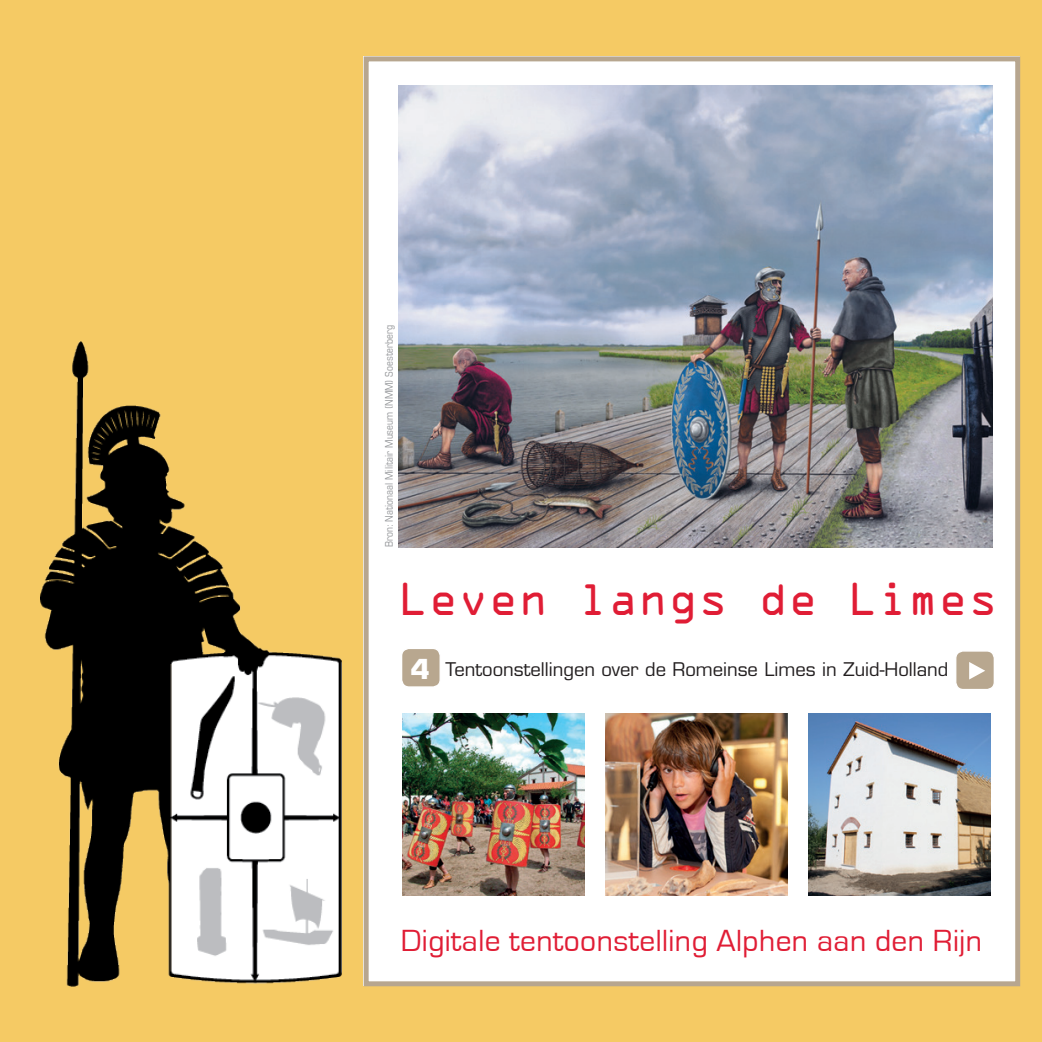
<style>
.page{position:relative;width:1042px;height:1042px;background:#f5ca64}
.page>*{position:absolute;margin:0;border:0;box-sizing:border-box;transform-origin:0 0}
.t1{font:41.65px "OCRA Std";color:#e01d35}
.t2{font:31.5px "Eurostile";letter-spacing:.015em;color:#e01d35}
.t3{font:18.38px "Eurostile";color:#231f20}
.t4{font:condensed 10.5px "Eurostile";color:#939598}
.s1{font-weight:700;font-size:26.78px;color:#fff}
</style>
<div class="page">
<img style="left:363px;top:56px;width:658px;height:931px">
<img style="left:41px;top:341px;width:300px;height:645px">
<p class="t4" style="left:383px;top:547px;width:223px;rotate:-90deg">Bron: Nationaal Militair Museum (NMM) Soesterberg</p>
<h1 class="t1" style="left:398px;top:581px;width:601px">Leven langs de Limes</h1>
<p class="t3" style="left:410px;top:659px;width:539px"><span class="s1">4</span> Tentoonstellingen over de Romeinse Limes in Zuid-Holland</p>
<h2 class="t2" style="left:401px;top:924px;width:582px">Digitale tentoonstelling Alphen aan den Rijn</h2>
</div>
